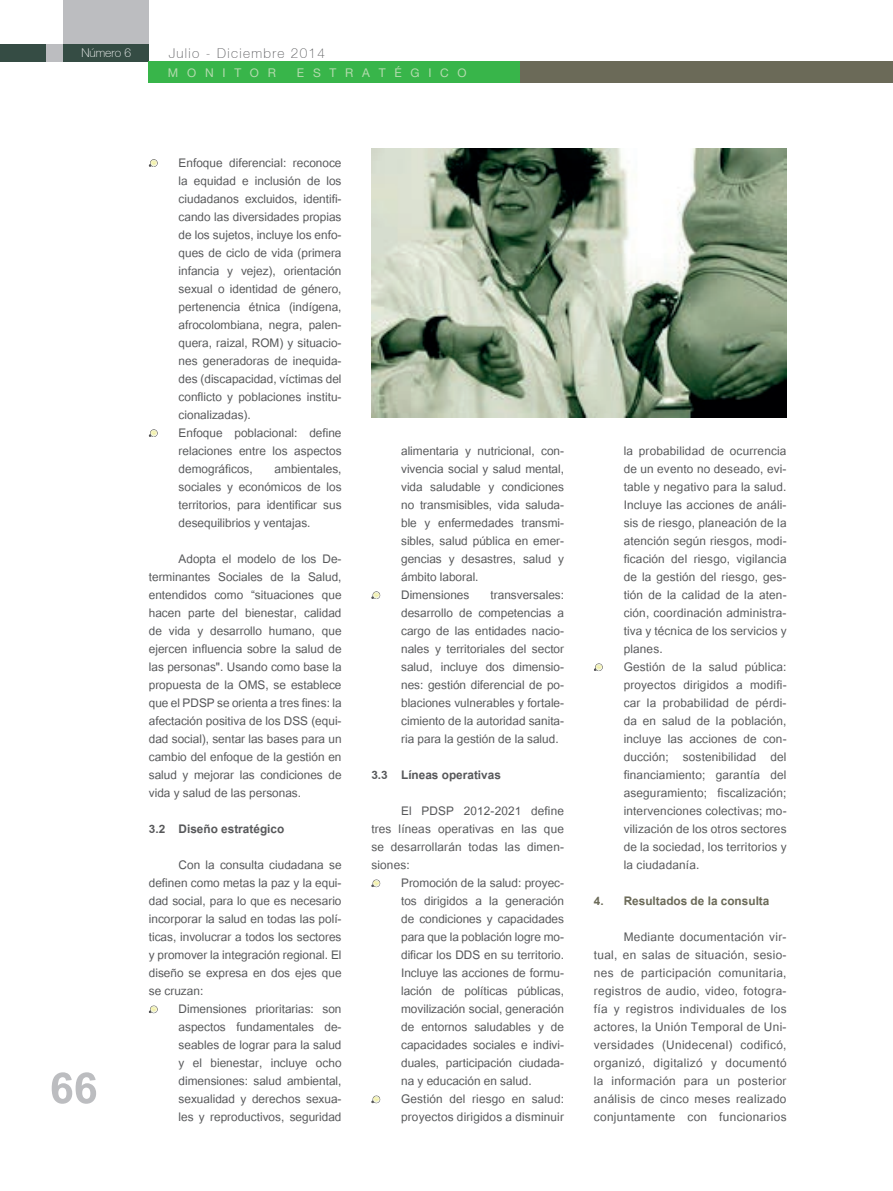
<style>
.page{position:relative;width:893px;height:1191px;background:#fff}
.page>*{position:absolute;margin:0;border:0;box-sizing:border-box;transform-origin:0 0}
.t1{font:700 60px "Utsaah";color:#bcbdc0}
.t2{font:16.5px/18px "Utsaah";color:#57585a;text-align:justify}
.t3{font:700 16.5px "Utsaah";color:#57585a}
.t4{font:700 16.5px "Utsaah";color:#6b6a58}
.t5{font:100 13.5px "Context Reprise Thin S Si";letter-spacing:.1em;color:#57585a}
.t6{font:12px "Context Reprise S Si";letter-spacing:.73em;color:#b4dbae}
.t7{font:100 12px "Context Reprise Thin S Si";color:#fff}
</style>
<div class="page">
<div style="left:15px;top:45px;width:66px;height:17px;background:#bcbdc0"></div>
<div style="left:64px;top:0;width:85px;height:48px;background:#bcbdc0"></div>
<div style="left:64px;top:45px;width:85px;height:17px;background:#354c44"></div>
<div style="left:0;top:45px;width:45px;height:17px;background:#354c44"></div>
<div style="left:149px;top:62px;width:372px;height:21px;background:#38b54a"></div>
<div style="left:521px;top:62px;width:372px;height:21px;background:#6b6a58"></div>
<svg style="left:149px;top:159px;width:9px;height:8px"></svg>
<svg style="left:149px;top:429px;width:9px;height:8px"></svg>
<svg style="left:149px;top:1005px;width:9px;height:8px"></svg>
<svg style="left:371px;top:591px;width:9px;height:8px"></svg>
<svg style="left:371px;top:879px;width:9px;height:8px"></svg>
<svg style="left:371px;top:1095px;width:9px;height:8px"></svg>
<svg style="left:594px;top:663px;width:9px;height:8px"></svg>
<img style="left:371px;top:149px;width:415px;height:268px">
<p class="t7" style="left:81px;top:46px;width:51px">Número 6</p>
<p class="t5" style="left:169px;top:46px;width:158px">Julio - Diciembre 2014</p>
<p class="t6" style="left:168px;top:66px;width:110px">MONITOR</p>
<p class="t6" style="left:297px;top:66px;width:171px">ESTRATÉGICO</p>
<h1 class="t1" style="left:50px;top:1058px;width:49px">66</h1>
<p class="t2" style="left:179px;top:155px;width:164px;text-align:left">Enfoque diferencial: reconoce la equidad e inclusión de los ciudadanos excluidos, identifi&shy;cando las diversidades propias de los sujetos, incluye los enfo&shy;ques de ciclo de vida (primera infancia y vejez), orientación sexual o identidad de género, pertenencia étnica (indígena, afrocolombiana, negra, palen&shy;quera, raizal, ROM) y situacio&shy;nes generadoras de inequida&shy;des (discapacidad, víctimas del conflicto y poblaciones institu&shy;cionalizadas).<br>Enfoque poblacional: define relaciones entre los aspectos demográficos,</p>
<p class="t2" style="left:179px;top:461px;width:164px;text-indent:96px">ambientales, sociales y económicos de los territorios, para identificar sus desequilibrios y ventajas.</p>
<p class="t2" style="left:149px;top:551px;width:194px;text-indent:30px">Adopta el modelo de los De&shy;terminantes Sociales de la Salud, entendidos como “situaciones que hacen parte del bienestar, calidad de vida y desarrollo humano, que ejercen influencia sobre la salud de las personas". Usando como base la propuesta de la OMS, se establece que el PDSP se orienta a tres fines: la afectación positiva de los DSS (equi&shy;dad social), sentar las bases para un cambio del enfoque de la gestión en salud y mejorar las condiciones de vida y salud de las personas.</p>
<p class="t3" style="left:149px;top:821px;width:137px">3.2 Diseño estratégico</p>
<p class="t2" style="left:149px;top:857px;width:194px;text-indent:30px">Con la consulta ciudadana se definen como metas la paz y la equi&shy;dad social, para lo que es necesario incorporar la salud en todas las polí&shy;ticas, involucrar a todos los sectores y promover la integración regional. El diseño se expresa en dos ejes que se cruzan:</p>
<p class="t2" style="left:179px;top:1001px;width:164px">Dimensiones prioritarias: son aspectos fundamentales de&shy;seables de lograr para la salud y el bienestar, incluye ocho dimensiones: salud ambiental, sexualidad y derechos sexua&shy;les y reproductivos, seguridad</p>
<p class="t2" style="left:401px;top:443px;width:165px;text-align:left">alimentaria y nutricional, con&shy;vivencia social y salud mental, vida saludable y condiciones no transmisibles, vida saluda&shy;ble y enfermedades transmi&shy;sibles, salud pública en emer&shy;gencias y desastres, salud y ámbito laboral.<br>Dimensiones</p>
<p class="t2" style="left:401px;top:587px;width:164px;text-indent:89px">transversales: desarrollo de competencias a cargo de las entidades nacio&shy;nales y territoriales del sector salud, incluye dos dimensio&shy;nes: gestión diferencial de po&shy;blaciones vulnerables y fortale&shy;cimiento de la autoridad sanita&shy;ria para la gestión de la salud.</p>
<p class="t3" style="left:371px;top:767px;width:131px">3.3 Líneas operativas</p>
<p class="t2" style="left:371px;top:803px;width:194px;text-indent:30px">El PDSP 2012-2021 define tres líneas operativas en las que se desarrollarán todas las dimen&shy;siones:</p>
<p class="t2" style="left:401px;top:875px;width:164px;text-align:left">Promoción de la salud: proyec&shy;tos dirigidos a la generación de condiciones y capacidades para que la población logre mo&shy;dificar los DDS en su territorio.<br>Incluye las acciones de formu&shy;lación de políticas públicas, movilización social, generación de entornos saludables y de capacidades sociales e indivi&shy;duales, participación ciudada&shy;na y educación en salud.<br>Gestión del riesgo en salud: proyectos dirigidos a disminuir</p>
<p class="t2" style="left:624px;top:443px;width:164px;text-align:left">la probabilidad de ocurrencia de un evento no deseado, evi&shy;table y negativo para la salud.<br>Incluye las acciones de análi&shy;sis de riesgo, planeación de la atención según riesgos, modi&shy;ficación del riesgo, vigilancia de la gestión del riesgo, ges&shy;tión de la calidad de la aten&shy;ción, coordinación administra&shy;tiva y técnica de los servicios y planes.<br>Gestión de la salud pública: proyectos dirigidos a modifi&shy;car la probabilidad de pérdi&shy;da en salud de la población, incluye las acciones de con&shy;ducción; sostenibilidad del financiamiento; garantía del aseguramiento; fiscalización; intervenciones colectivas; mo&shy;vilización de los otros sectores de la sociedad, los territorios y la ciudadanía.</p>
<p class="t4" style="left:594px;top:893px;width:177px">4. Resultados de la consulta</p>
<p class="t2" style="left:594px;top:929px;width:194px;text-indent:30px">Mediante documentación vir&shy;tual, en salas de situación, sesio&shy;nes de participación comunitaria, registros de audio, video, fotogra&shy;fía y registros individuales de los actores, la Unión Temporal de Uni&shy;versidades (Unidecenal) codificó, organizó, digitalizó y documentó la información para un posterior análisis de cinco meses realizado conjuntamente con funcionarios</p>
</div>
